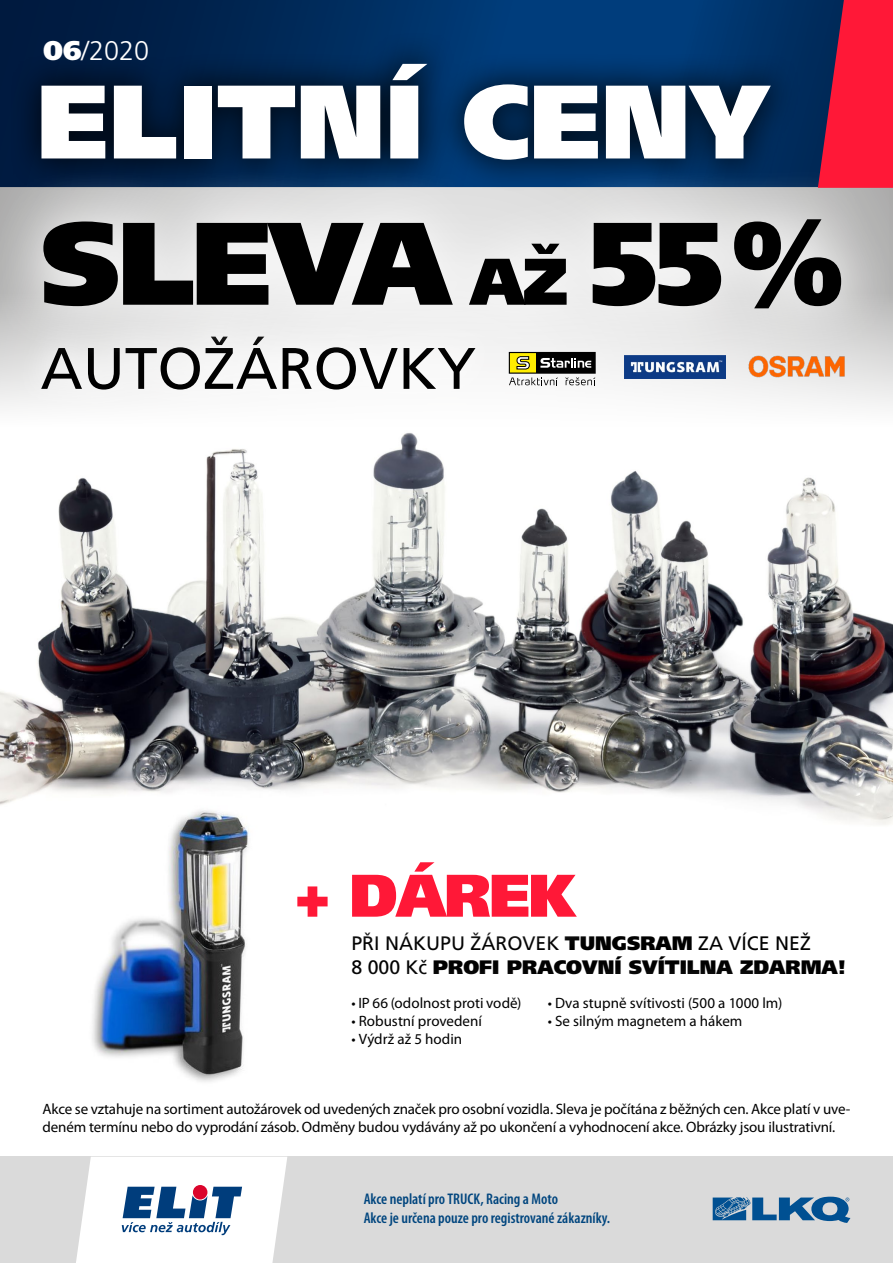
<style>
.page{position:relative;width:893px;height:1263px;background:#fff}
.page>*{position:absolute;margin:0;border:0;box-sizing:border-box;transform-origin:0 0}
.t1{font:900 117.15px "Frutiger LT Pro";letter-spacing:-.03em;color:#000}
.t2{font:900 104.25px "Frutiger LT Pro";color:#fff}
.t3{font:900 60px "Frutiger LT Pro";letter-spacing:-.03em;color:#ff1837}
.t4{font:58.5px "Frutiger LT Pro";color:#000}
.t5{font:300 27px "Frutiger LT Pro";color:#fff}
.t6{font:900 19.5px/23.4px "Frutiger LT Pro";color:#000}
.t7{font:600 condensed 15.45px/18.6px "Myriad Pro";color:#00457e}
.t8{font:15px/18px "Myriad Pro";letter-spacing:-.01em;color:#000}
.s1{font-weight:900}
.s2{font-size:65.85px}
.s3{font-weight:400}
</style>
<div class="page">
<svg style="left:0;top:0;width:818px;height:166px;background:#002d5f"></svg>
<img style="left:0;top:362px;width:893px;height:463px">
<img style="left:71px;top:798px;width:204px;height:284px">
<div style="left:10px;top:304px;width:496px;height:118px;background:#fff"></div>
<div style="left:0;top:166px;width:893px;height:196px;background:#fff;opacity:.75"></div>
<svg style="left:509px;top:377px;width:49px;height:8px"></svg>
<svg style="left:565px;top:377px;width:30px;height:9px"></svg>
<div style="left:509px;top:352px;width:86px;height:21px;background:#ffed00"></div>
<div style="left:509px;top:352px;width:87px;height:22px;border:1px solid #000"></div>
<div style="left:536px;top:353px;width:59px;height:20px;background:#000"></div>
<svg style="left:516px;top:356px;width:14px;height:14px"></svg>
<svg style="left:540px;top:358px;width:51px;height:10px"></svg>
<img style="left:743px;top:341px;width:108px;height:56px">
<img style="left:624px;top:355px;width:101px;height:24px">
<div style="left:8px;top:30px;width:793px;height:162px;background:#000;opacity:.75"></div>
<div style="left:0;top:1157px;width:893px;height:106px;background:#dadada"></div>
<svg style="left:76px;top:1157px;width:211px;height:106px;background:#dee3eb"></svg>
<svg style="left:713px;top:1197px;width:137px;height:26px"></svg>
<svg style="left:818px;top:0;width:75px;height:188px;background:#cf1b3d"></svg>
<div style="left:266px;top:830px;width:340px;height:120px;background:#fff"></div>
<h3 class="t5" style="left:43px;top:35px;width:108px"><span class="s1">06</span>/2020</h3>
<h2 class="t2" style="left:37px;top:58px;width:734px">ELITNÍ CENY</h2>
<h1 class="t1" style="left:40px;top:192px;width:805px">SLEVA <span class="s2">AŽ</span> 55%</h1>
<h3 class="t4" style="left:40px;top:334px;width:437px">AUTOŽÁROVKY</h3>
<h3 class="t3" style="left:294px;top:859px;width:284px">+ DÁREK</h3>
<h3 class="t6" style="left:351px;top:931px;width:496px"><span class="s3">PŘI NÁKUPU ŽÁROVEK</span> TUNGSRAM <span class="s3">ZA VÍCE NEŽ<br>8 000 Kč</span> PROFI PRACOVNÍ SVÍTILNA ZDARMA!</h3>
<p class="t8" style="left:351px;top:994px;width:172px">• IP 66 (odolnost proti vodě)</p>
<p class="t8" style="left:351px;top:1012px;width:132px">• Robustní provedení</p>
<p class="t8" style="left:351px;top:1030px;width:112px">• Výdrž až 5 hodin</p>
<p class="t8" style="left:548px;top:994px;width:236px">• Dva stupně svítivosti (500 a 1000 lm)</p>
<p class="t8" style="left:548px;top:1012px;width:196px">• Se silným magnetem a hákem</p>
<p class="t8" style="left:43px;top:1100px;width:809px">Akce se vztahuje na sortiment autožárovek od uvedených značek pro osobní vozidla. Sleva je počítána z běžných cen. Akce platí v uve&shy;deném termínu nebo do vyprodání zásob. Odměny budou vydávány až po ukončení a vyhodnocení akce. Obrázky jsou ilustrativní.</p>
<p class="t7" style="left:364px;top:1190px;width:248px">Akce neplatí pro TRUCK, Racing a Moto<br>Akce je určena pouze pro registrované zákazníky.</p>
</div>
